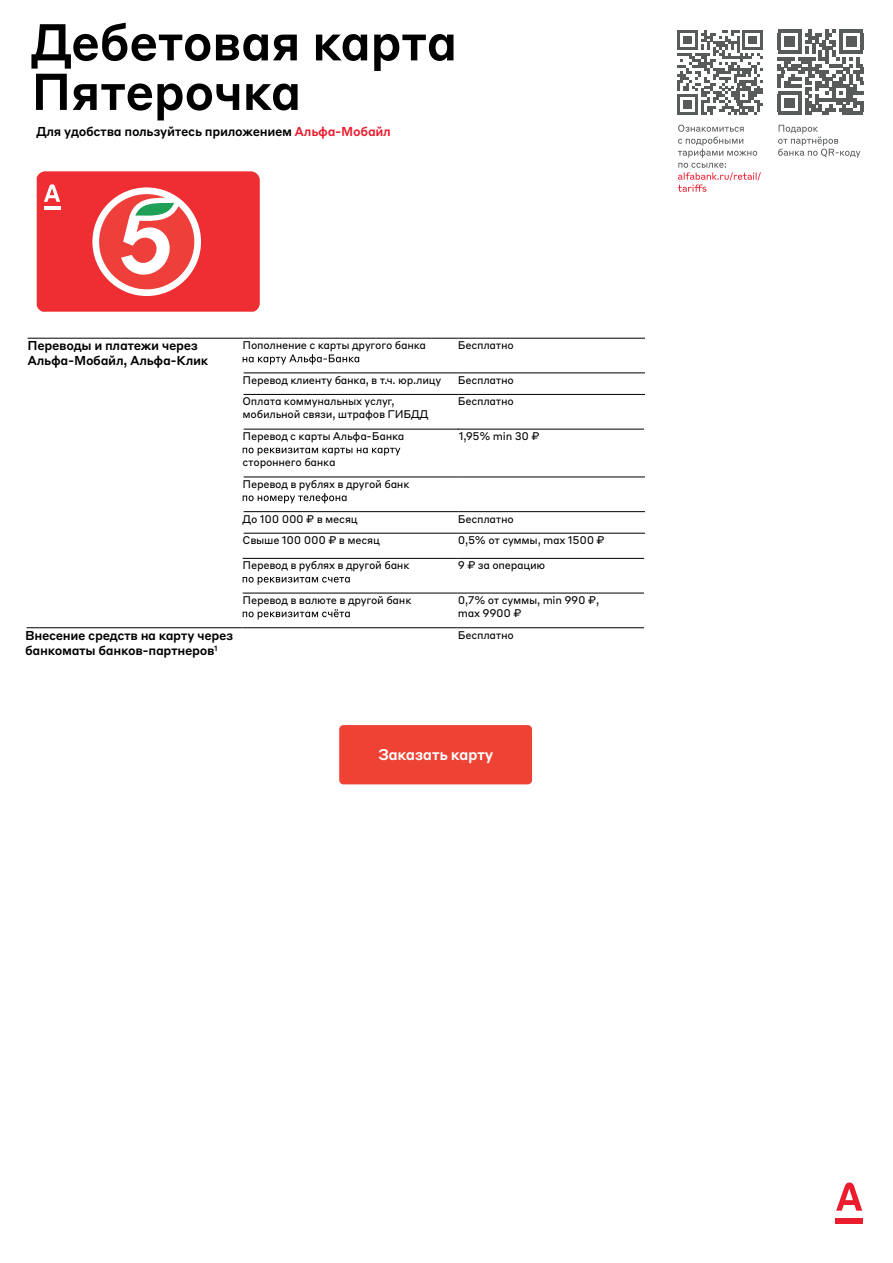
<style>
.page{position:relative;width:893px;height:1263px;background:#fff}
.page>*{position:absolute;margin:0;border:0;box-sizing:border-box;transform-origin:0 0}
.t1{font:500 51px "Styrene BLC";letter-spacing:-.025em;color:#000001}
.t2{font:500 15.3px "Styrene BLC";letter-spacing:-.03em;color:#fff}
.t3{font:500 12.75px/15.3px "Styrene BLC";letter-spacing:-.025em;color:#000001}
.t4{font:10.95px/21.6px "Styrene BLC";letter-spacing:-.025em;color:#000001}
.s1{color:#eb1c2e}
</style>
<div class="page">
<svg style="left:678px;top:125px;width:83px;height:67px"></svg>
<svg style="left:778px;top:125px;width:82px;height:33px"></svg>
<svg style="left:677px;top:30px;width:86px;height:85px"></svg>
<svg style="left:777px;top:30px;width:86px;height:85px"></svg>
<hr style="left:843px;top:111px;width:20px;height:4px;background:#575b5a">
<svg style="left:37px;top:171px;width:223px;height:141px;background:#ee4f51"></svg>
<svg style="left:836px;top:1182px;width:26px;height:29px"></svg>
<div style="left:836px;top:1218px;width:27px;height:6px;background:#eb1c2e"></div>
<svg style="left:243px;top:609px;width:107px;height:10px"></svg>
<svg style="left:243px;top:354px;width:116px;height:11px"></svg>
<svg style="left:243px;top:493px;width:104px;height:10px"></svg>
<hr style="left:28px;top:338px;width:216px;height:1px;background:#000001">
<hr style="left:244px;top:338px;width:215px;height:1px;background:#000001">
<hr style="left:459px;top:338px;width:186px;height:1px;background:#000001">
<hr style="left:244px;top:373px;width:215px;height:1px;background:#000001">
<hr style="left:459px;top:373px;width:186px;height:1px;background:#000001">
<hr style="left:244px;top:394px;width:215px;height:1px;background:#000001">
<hr style="left:459px;top:394px;width:186px;height:1px;background:#000001">
<hr style="left:244px;top:429px;width:215px;height:1px;background:#000001">
<hr style="left:458px;top:429px;width:186px;height:1px;background:#000001">
<svg style="left:243px;top:448px;width:157px;height:7px"></svg>
<hr style="left:244px;top:477px;width:215px;height:1px;background:#000001">
<hr style="left:459px;top:477px;width:186px;height:1px;background:#000001">
<hr style="left:244px;top:511px;width:215px;height:1px;background:#000001">
<hr style="left:459px;top:511px;width:186px;height:1px;background:#000001">
<hr style="left:244px;top:533px;width:215px;height:1px;background:#000001">
<hr style="left:459px;top:533px;width:186px;height:1px;background:#000001">
<hr style="left:243px;top:558px;width:215px;height:1px;background:#000001">
<hr style="left:458px;top:558px;width:186px;height:1px;background:#000001">
<svg style="left:243px;top:577px;width:107px;height:8px"></svg>
<hr style="left:243px;top:593px;width:215px;height:1px;background:#000001">
<hr style="left:458px;top:593px;width:186px;height:1px;background:#000001">
<hr style="left:27px;top:627px;width:216px;height:1px;background:#000001">
<hr style="left:243px;top:627px;width:215px;height:1px;background:#000001">
<hr style="left:458px;top:627px;width:186px;height:1px;background:#000001">
<div style="left:339px;top:725px;width:193px;height:59px;background:#ee4234;border-radius:4px"></div>
<h1 class="t1" style="left:31px;top:-1px;width:428px">Дебетовая карта</h1>
<h1 class="t1" style="left:31px;top:48px;width:272px">Пятерочка</h1>
<p class="t3" style="left:36px;top:123px;width:356px">Для удобства пользуйтесь приложением <span class="s1">Альфа-Мобайл</span></p>
<p class="t3" style="left:28px;top:337px;width:182px">Переводы и платежи через<br>Альфа-Мобайл, Альфа-Клик</p>
<p class="t4" style="left:243px;top:333px;width:185px">Пополнение с карты другого банка</p>
<p class="t4" style="left:458px;top:333px;width:58px">Бесплатно</p>
<p class="t4" style="left:243px;top:368px;width:200px">Перевод клиенту банка, в т.ч. юр.лицу</p>
<p class="t4" style="left:458px;top:368px;width:58px">Бесплатно</p>
<p class="t4" style="left:243px;top:394px;width:187px;line-height:13.2px">Оплата коммунальных услуг, мобильной связи, штрафов ГИБДД</p>
<p class="t4" style="left:243px;top:424px;width:163px">Перевод с карты Альфа-Банка</p>
<p class="t4" style="left:243px;top:451px;width:168px">стороннего банка<br>Перевод в рублях в другой банк</p>
<p class="t4" style="left:243px;top:507px;width:139px">До 100 000 ₽ в месяц<br>Свыше 100 000 ₽ в месяц</p>
<p class="t4" style="left:458px;top:390px;width:58px">Бесплатно</p>
<p class="t4" style="left:459px;top:424px;width:82px">1,95% min 30 ₽</p>
<p class="t4" style="left:458px;top:507px;width:149px">Бесплатно<br>0,5% от суммы, max 1500 ₽</p>
<p class="t3" style="left:25px;top:626px;width:210px">Внесение средств на карту через банкоматы банков-партнеров<sup>1</sup></p>
<p class="t4" style="left:243px;top:554px;width:168px">Перевод в рублях в другой банк</p>
<p class="t4" style="left:458px;top:554px;width:89px">9 ₽ за операцию</p>
<p class="t4" style="left:243px;top:588px;width:170px">Перевод в валюте в другой банк</p>
<p class="t4" style="left:458px;top:593px;width:143px;line-height:13.2px">0,7% от суммы, min 990 ₽, max 9900 ₽</p>
<p class="t4" style="left:458px;top:623px;width:58px">Бесплатно</p>
<h2 class="t2" style="left:378px;top:742px;width:117px">Заказать карту</h2>
</div>
